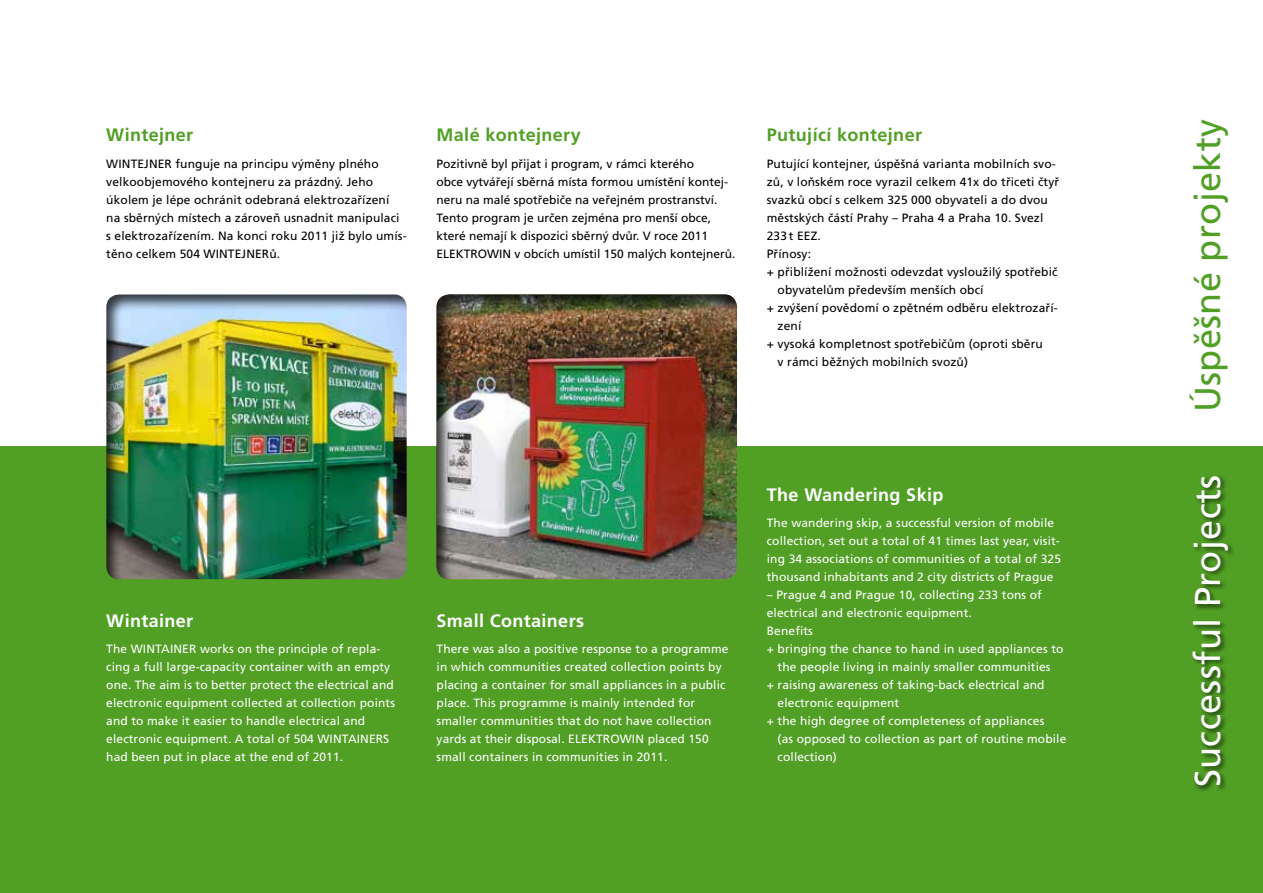
<style>
.page{position:relative;width:1263px;height:893px;background:#fff}
.page>*{position:absolute;margin:0;border:0;box-sizing:border-box;transform-origin:0 0}
.t1{font:36px "Frutiger CE";letter-spacing:.01em;color:#fff}
.t2{font:36px "Frutiger CE";letter-spacing:.01em;color:#51a025}
.t3{font:700 18px "Frutiger CE";letter-spacing:.02em;color:#fff}
.t4{font:700 18px "Frutiger CE";letter-spacing:.02em;color:#51a025}
.t5{font:12px/18px "Frutiger CE";letter-spacing:.01em;color:#fff}
.t6{font:12px/18px "Frutiger CE";letter-spacing:.01em;color:#000}
</style>
<div class="page">
<div style="left:0;top:446px;width:1263px;height:447px;background:#51a025"></div>
<div style="left:1191px;top:474px;width:44px;height:319px;background:#000;opacity:.6"></div>
<div style="left:106px;top:294px;width:301px;height:287px;background:#000;opacity:.75"></div>
<div style="left:436px;top:294px;width:301px;height:287px;background:#000;opacity:.75"></div>
<h2 class="t4" style="left:106px;top:124px;width:88px">Wintejner</h2>
<p class="t6" style="left:106px;top:155px;width:302px">WINTEJNER funguje na principu výměny plného velkoobjemového kontejneru za prázdný. Jeho úkolem je lépe ochránit odebraná elektrozařízení<br>na sběrných místech a zároveň usnadnit manipulaci s elektrozařízením. Na konci roku 2011 již bylo umís&shy;těno celkem 504 WINTEJNERů.</p>
<h2 class="t4" style="left:437px;top:124px;width:146px">Malé kontejnery</h2>
<p class="t6" style="left:437px;top:155px;width:300px">Pozitivně byl přijat i program, v rámci kterého<br>obce vytvářejí sběrná místa formou umístění kontej&shy;neru na malé spotřebiče na veřejném prostranství.<br>Tento program je určen zejména pro menší obce, které nemají k dispozici sběrný dvůr. V roce 2011<br>ELEKTROWIN v obcích umístil 150 malých kontejnerů.</p>
<h2 class="t4" style="left:767px;top:124px;width:157px">Putující kontejner</h2>
<p class="t6" style="left:767px;top:155px;width:290px">Putující kontejner, úspěšná varianta mobilních svo-</p>
<p class="t6" style="left:767px;top:173px;width:294px">zů, v loňském roce vyrazil celkem 41x do třiceti čtyř</p>
<p class="t6" style="left:767px;top:191px;width:283px">svazků obcí s celkem 325 000 obyvateli a do dvou</p>
<p class="t6" style="left:767px;top:209px;width:278px">městských částí Prahy – Praha 4 a Praha 10. Svezl</p>
<p class="t6" style="left:767px;top:227px;width:55px">233 t EEZ.</p>
<p class="t6" style="left:767px;top:245px;width:46px">Přínosy:</p>
<p class="t6" style="left:767px;top:263px;width:292px">+ přiblížení možnosti odevzdat vysloužilý spotřebič</p>
<p class="t6" style="left:778px;top:281px;width:207px">obyvatelům především menších obcí</p>
<p class="t6" style="left:767px;top:299px;width:292px">+ zvýšení povědomí o zpětném odběru elektrozaří-</p>
<p class="t6" style="left:778px;top:317px;width:25px">zení</p>
<p class="t6" style="left:767px;top:335px;width:277px">+ vysoká kompletnost spotřebičům (oproti sběru</p>
<p class="t6" style="left:778px;top:353px;width:192px">v rámci běžných mobilních svozů)</p>
<h2 class="t3" style="left:106px;top:610px;width:88px">Wintainer</h2>
<p class="t5" style="left:106px;top:640px;width:290px">The WINTAINER works on the principle of repla&shy;cing a full large-capacity container with an empty one. The aim is to better protect the electrical and electronic equipment collected at collection points and to make it easier to handle electrical and electronic equipment. A total of 504 WINTAINERS had been put in place at the end of 2011.</p>
<h2 class="t3" style="left:437px;top:610px;width:149px">Small Containers</h2>
<p class="t5" style="left:437px;top:640px;width:293px">There was also a positive response to a programme in which communities created collection points by placing a container for small appliances in a public place. This programme is mainly intended for smaller communities that do not have collection yards at their disposal. ELEKTROWIN placed 150 small containers in communities in 2011.</p>
<h2 class="t3" style="left:767px;top:484px;width:178px">The Wandering Skip</h2>
<p class="t5" style="left:767px;top:514px;width:296px">The wandering skip, a successful version of mobile collection, set out a total of 41 times last year, visit&shy;ing 34 associations of communities of a total of 325 thousand inhabitants and 2 city districts of Prague</p>
<p class="t5" style="left:767px;top:586px;width:277px">– Prague 4 and Prague 10, collecting 233 tons of</p>
<p class="t5" style="left:767px;top:604px;width:206px">electrical and electronic equipment.</p>
<p class="t5" style="left:767px;top:622px;width:48px">Benefits</p>
<p class="t5" style="left:767px;top:640px;width:298px">+ bringing the chance to hand in used appliances to</p>
<p class="t5" style="left:778px;top:658px;width:274px">the people living in mainly smaller communities</p>
<p class="t5" style="left:767px;top:676px;width:279px">+ raising awareness of taking-back electrical and</p>
<p class="t5" style="left:778px;top:694px;width:123px">electronic equipment</p>
<p class="t5" style="left:767px;top:712px;width:279px">+ the high degree of completeness of appliances</p>
<p class="t5" style="left:778px;top:730px;width:290px">(as opposed to collection as part of routine mobile</p>
<p class="t5" style="left:778px;top:748px;width:61px">collection)</p>
<h1 class="t2" style="left:1189px;top:412px;width:295px;rotate:-90deg">Úspěšné projekty</h1>
<h1 class="t1" style="left:1189px;top:787px;width:314px;rotate:-90deg">Successful Projects</h1>
</div>
